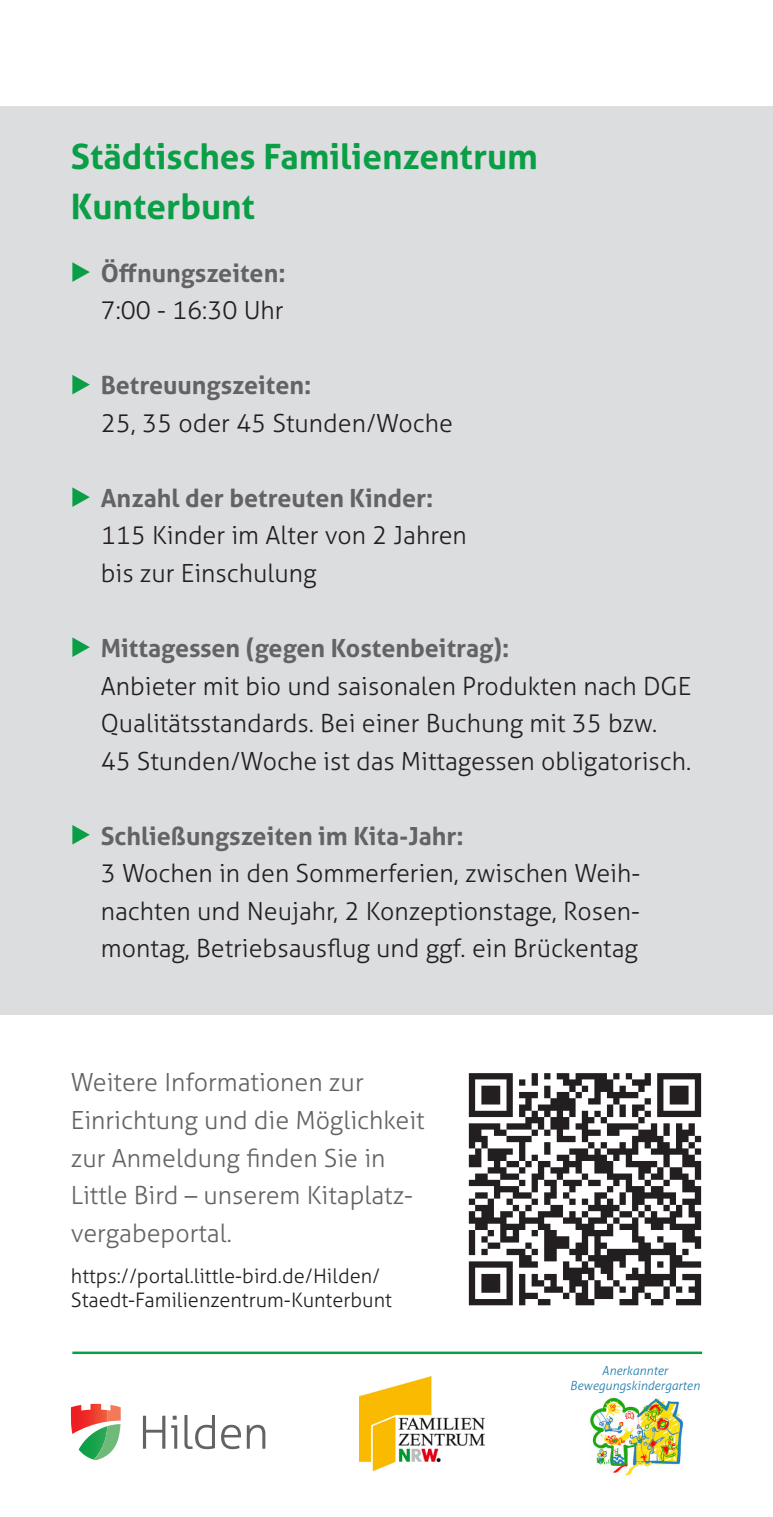
<style>
.page{position:relative;width:773px;height:1517px;background:#fff}
.page>*{position:absolute;margin:0;border:0;box-sizing:border-box;transform-origin:0 0}
.t1{font:700 35px/50px "Aller Typo";color:#0a9f46}
.t2{font:300 25px/37.5px "Aller Typo";color:#231f20}
.t3{font:700 25px "Aller Typo";color:#636366}
.t4{font:300 25px/37.5px "Aller Typo";color:#636366}
.t5{font:300 20px/24px "Aller Typo";color:#231f20}
.t6{font:italic 300 12.5px/15px "Aller Typo";color:#227cac;text-align:center}
</style>
<div class="page">
<div style="left:0;top:106px;width:772px;height:908px;background:#dcdddf"></div>
<svg style="left:72px;top:262px;width:18px;height:20px"></svg>
<svg style="left:72px;top:375px;width:18px;height:19px"></svg>
<svg style="left:72px;top:487px;width:18px;height:20px"></svg>
<svg style="left:72px;top:637px;width:18px;height:20px"></svg>
<svg style="left:72px;top:825px;width:18px;height:19px"></svg>
<svg style="left:143px;top:1415px;width:122px;height:34px"></svg>
<svg style="left:70px;top:1403px;width:51px;height:57px"></svg>
<svg style="left:469px;top:1073px;width:232px;height:232px"></svg>
<hr style="left:72px;top:1351px;width:630px;height:3px;background:#0a9f46">
<img style="left:359px;top:1376px;width:125px;height:94px">
<img style="left:590px;top:1398px;width:93px;height:77px">
<h1 class="t1" style="left:71px;top:132px;width:468px">Städtisches Familienzentrum<br>Kunterbunt</h1>
<p class="t3" style="left:101px;top:258px;width:186px">Öffnungszeiten:</p>
<p class="t2" style="left:101px;top:292px;width:184px">7:00 - 16:30 Uhr</p>
<p class="t3" style="left:101px;top:370px;width:212px">Betreuungszeiten:</p>
<p class="t2" style="left:101px;top:404px;width:353px">25, 35 oder 45 Stunden/Woche</p>
<p class="t3" style="left:101px;top:483px;width:334px">Anzahl der betreuten Kinder:</p>
<p class="t2" style="left:101px;top:517px;width:367px">115 Kinder im Alter von 2 Jahren bis zur Einschulung</p>
<p class="t3" style="left:101px;top:633px;width:410px">Mittagessen (gegen Kostenbeitrag):</p>
<p class="t2" style="left:101px;top:667px;width:592px">Anbieter mit bio und saisonalen Produkten nach DGE<br>Qualitätsstandards. Bei einer Buchung mit 35 bzw.<br>45 Stunden/Woche ist das Mittagessen obligatorisch.</p>
<p class="t3" style="left:101px;top:820px;width:364px">Schließungszeiten im Kita-Jahr:</p>
<p class="t2" style="left:101px;top:854px;width:541px;text-align:justify">3 Wochen in den Sommerferien, zwischen Weih&shy;nachten und Neujahr, 2 Konzeptionstage, Rosen&shy;montag, Betriebsausflug und ggf. ein Brückentag</p>
<p class="t4" style="left:71px;top:1064px;width:355px">Weitere Informationen zur<br>Einrichtung und die Möglichkeit zur Anmeldung finden Sie in<br>Little Bird – unserem Kitaplatz&shy;vergabeportal.</p>
<p class="t5" style="left:71px;top:1263px;width:322px">https://portal.little-bird.de/Hilden/<br>Staedt-Familienzentrum-Kunterbunt</p>
<p class="t6" style="left:569px;top:1362px;width:131px">Anerkannter<br>Bewegungskindergarten</p>
</div>
